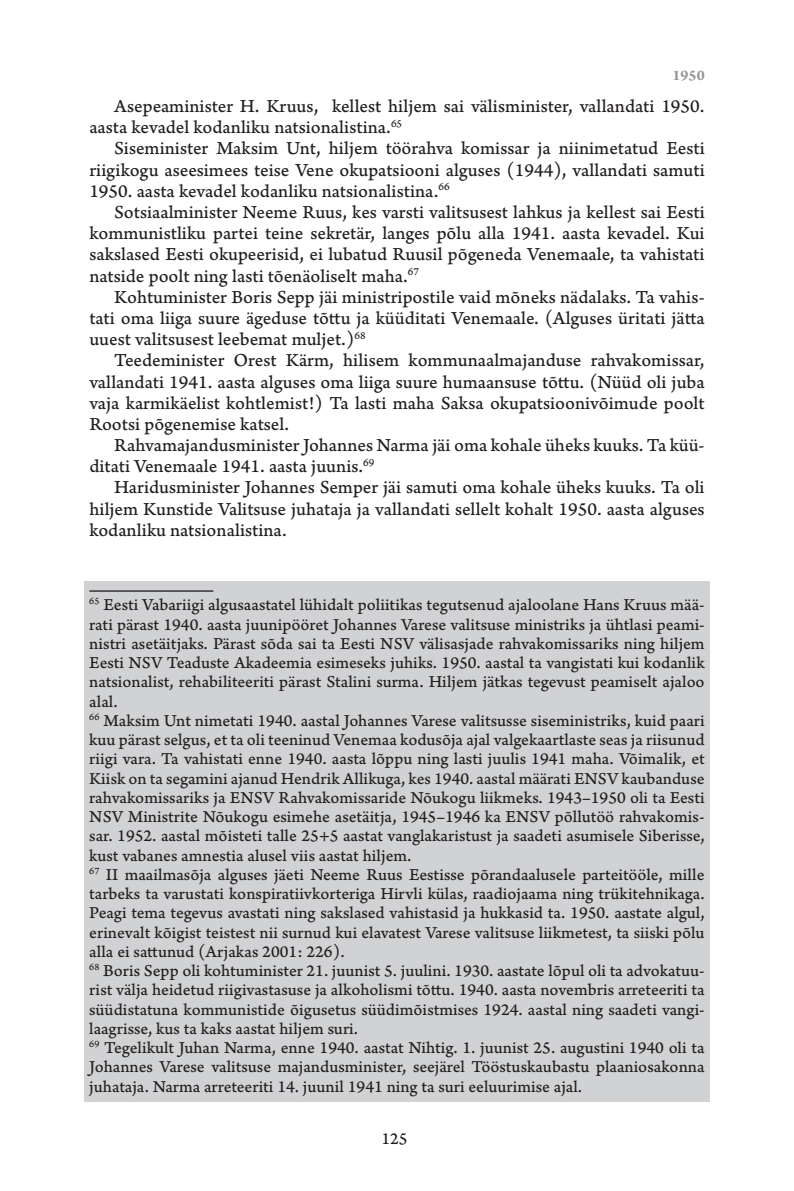
<style>
.page{position:relative;width:794px;height:1191px;background:#fff}
.page>*{position:absolute;margin:0;border:0;box-sizing:border-box;transform-origin:0 0}
.t1{font:19.25px/21.2px "Arno Pro Caption";color:#231f20;text-align:justify}
.t2{font:17.5px/19.2px "Arno Pro Caption";color:#231f20}
.t3{font:700 15.75px "Arno Pro";color:#939598}
</style>
<div class="page">
<div style="left:84px;top:581px;width:625px;height:520px;background:#d1d2d4"></div>
<hr style="left:89px;top:590px;width:124px;height:1px;background:#231f20">
<p class="t3" style="left:672px;top:66px;width:34px">1950</p>
<p class="t1" style="left:89px;top:96px;width:617px;text-indent:25px">Asepeaminister H. Kruus, kellest hiljem sai välisminister, vallandati 1950. aasta kevadel kodanliku natsionalistina.<sup>65</sup></p>
<p class="t1" style="left:89px;top:139px;width:617px;text-indent:25px">Siseminister Maksim Unt, hiljem töörahva komissar ja niinimetatud Eesti riigikogu aseesimees teise Vene okupatsiooni alguses (1944), vallandati samuti 1950. aasta kevadel kodanliku natsionalistina.<sup>66</sup></p>
<p class="t1" style="left:89px;top:202px;width:617px;text-indent:25px">Sotsiaalminister Neeme Ruus, kes varsti valitsusest lahkus ja kellest sai Eesti kommunistliku partei teine sekretär, langes põlu alla 1941. aasta kevadel. Kui sakslased Eesti okupeerisid, ei lubatud Ruusil põgeneda Venemaale, ta vahistati natside poolt ning lasti tõenäoliselt maha.<sup>67</sup></p>
<p class="t1" style="left:89px;top:287px;width:617px;text-indent:25px">Kohtuminister Boris Sepp jäi ministripostile vaid mõneks nädalaks. Ta vahis&shy;tati oma liiga suure ägeduse tõttu ja küüditati Venemaale. (Alguses üritati jätta uuest valitsusest leebemat muljet.)<sup>68</sup></p>
<p class="t1" style="left:89px;top:351px;width:617px;text-indent:25px">Teedeminister Orest Kärm, hilisem kommunaalmajanduse rahvakomissar, vallandati 1941. aasta alguses oma liiga suure humaansuse tõttu. (Nüüd oli juba vaja karmikäelist kohtlemist!) Ta lasti maha Saksa okupatsioonivõimude poolt Rootsi põgenemise katsel.</p>
<p class="t1" style="left:89px;top:435px;width:617px;text-indent:25px">Rahvamajandusminister Johannes Narma jäi oma kohale üheks kuuks. Ta küü&shy;ditati Venemaale 1941. aasta juunis.<sup>69</sup></p>
<p class="t1" style="left:89px;top:478px;width:617px;text-indent:25px">Haridusminister Johannes Semper jäi samuti oma kohale üheks kuuks. Ta oli hiljem Kunstide Valitsuse juhataja ja vallandati sellelt kohalt 1950. aasta alguses kodanliku natsionalistina.</p>
<p class="t2" style="left:89px;top:596px;width:617px"><sup>65</sup> Eesti Vabariigi algusaastatel lühidalt poliitikas tegutsenud ajaloolane Hans Kruus mää&shy;rati pärast 1940. aasta juunipööret Johannes Varese valitsuse ministriks ja ühtlasi peami&shy;nistri asetäitjaks. Pärast sõda sai ta Eesti NSV välisasjade rahvakomissariks ning hiljem Eesti NSV Teaduste Akadeemia esimeseks juhiks. 1950. aastal ta vangistati kui kodanlik natsionalist, rehabiliteeriti pärast Stalini surma. Hiljem jätkas tegevust peamiselt ajaloo alal.<br><sup>66</sup> Maksim Unt nimetati 1940. aastal Johannes Varese valitsusse siseministriks, kuid paari kuu pärast selgus, et ta oli teeninud Venemaa kodusõja ajal valgekaartlaste seas ja riisunud riigi vara. Ta vahistati enne 1940. aasta lõppu ning lasti juulis 1941 maha. Võimalik, et Kiisk on ta segamini ajanud Hendrik Allikuga, kes 1940. aastal määrati ENSV kaubanduse rahvakomissariks ja ENSV Rahvakomissaride Nõukogu liikmeks. 1943–1950 oli ta Eesti NSV Ministrite Nõukogu esimehe asetäitja, 1945–1946 ka ENSV põllutöö rahvakomis&shy;sar. 1952. aastal mõisteti talle 25+5 aastat vanglakaristust ja saadeti asumisele Siberisse, kust vabanes amnestia alusel viis aastat hiljem.<br><sup>67</sup> II maailmasõja alguses jäeti Neeme Ruus Eestisse põrandaalusele parteitööle, mille tarbeks ta varustati konspiratiivkorteriga Hirvli külas, raadiojaama ning trükitehnikaga.<br>Peagi tema tegevus avastati ning sakslased vahistasid ja hukkasid ta. 1950. aastate algul, erinevalt kõigist teistest nii surnud kui elavatest Varese valitsuse liikmetest, ta siiski põlu alla ei sattunud (Arjakas 2001: 226).<br><sup>68</sup> Boris Sepp oli kohtuminister 21. juunist 5. juulini. 1930. aastate lõpul oli ta advokatuu&shy;rist välja heidetud riigivastasuse ja alkoholismi tõttu. 1940. aasta novembris arreteeriti ta süüdistatuna kommunistide õigusetus süüdimõistmises 1924. aastal ning saadeti vangi&shy;laagrisse, kus ta kaks aastat hiljem suri.<br><sup>69</sup> Tegelikult Juhan Narma, enne 1940. aastat Nihtig. 1. juunist 25. augustini 1940 oli ta Johannes Varese valitsuse majandusminister, seejärel Tööstuskaubastu plaaniosakonna juhataja. Narma arreteeriti 14. juunil 1941 ning ta suri eeluurimise ajal.</p>
<p class="t2" style="left:381px;top:1130px;width:28px">125</p>
</div>
